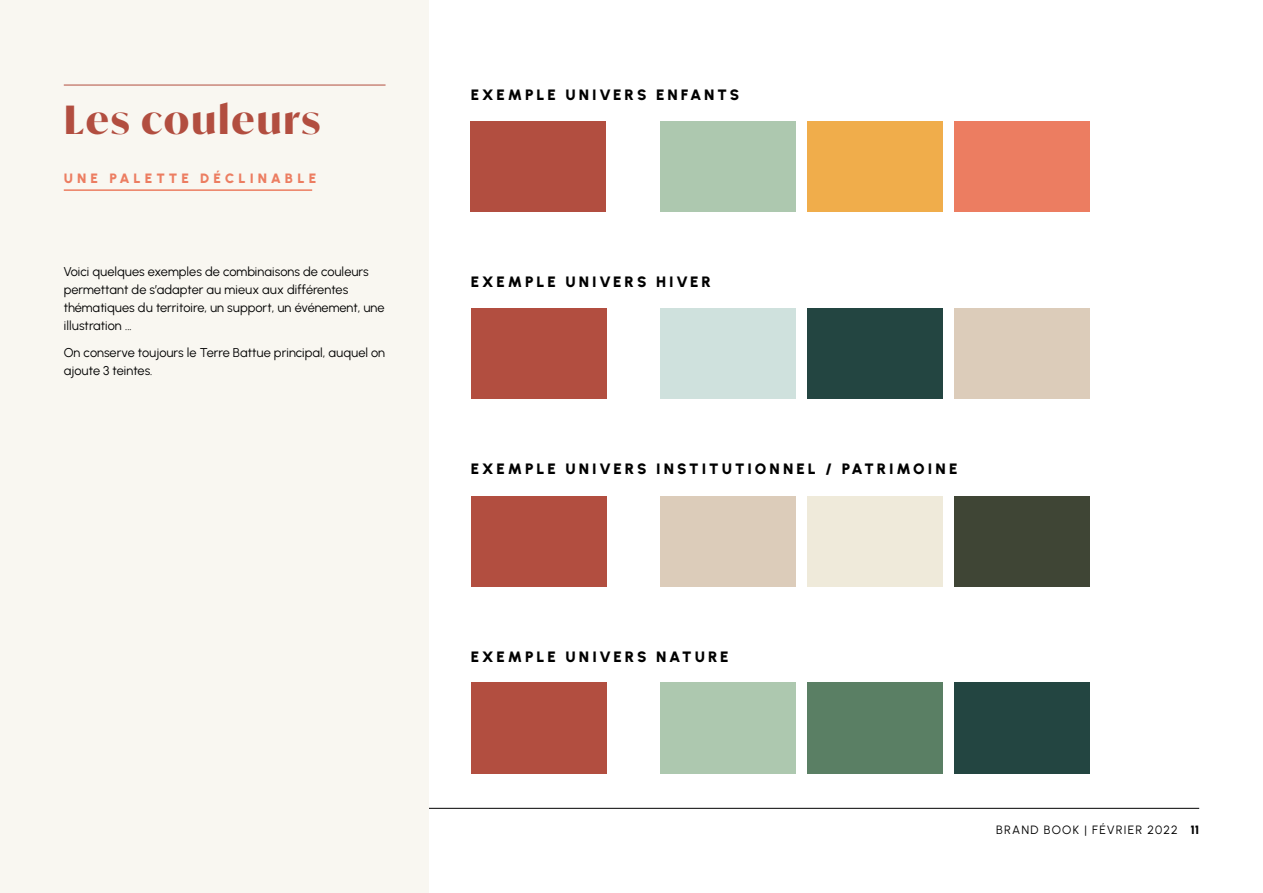
<style>
.page{position:relative;width:1263px;height:893px;background:#fff}
.page>*{position:absolute;margin:0;border:0;box-sizing:border-box;transform-origin:0 0}
.t1{font:700 39px "Ivy Mode";letter-spacing:.05em;color:#b24e40}
.t2{font:900 15px "Urbanist";letter-spacing:.2em;color:#000}
.t3{font:900 13.5px "Urbanist";letter-spacing:.3em;color:#ec7d61}
.t4{font:12.75px/18px "Urbanist";letter-spacing:-.005em;color:#000}
.t5{font:12px "Urbanist";letter-spacing:.105em;color:#000}
.s1{font-weight:900}
</style>
<div class="page">
<hr style="left:422px;top:808px;width:777px;height:1px;background:#000">
<div style="left:0;top:0;width:428px;height:893px;background:#f9f7f1"></div>
<hr style="left:64px;top:85px;width:322px;height:1px;background:#b24e40">
<hr style="left:64px;top:189px;width:248px;height:2px;background:#ec7d61">
<div style="left:471px;top:496px;width:135px;height:90px;background:#b24e40"></div>
<div style="left:660px;top:496px;width:135px;height:90px;background:#dcccba"></div>
<div style="left:807px;top:496px;width:136px;height:90px;background:#efeada"></div>
<div style="left:954px;top:496px;width:136px;height:90px;background:#3f4535"></div>
<div style="left:471px;top:121px;width:135px;height:91px;background:#b24e40"></div>
<div style="left:660px;top:121px;width:135px;height:91px;background:#adc8af"></div>
<div style="left:807px;top:121px;width:136px;height:91px;background:#f0ad4b"></div>
<div style="left:954px;top:121px;width:136px;height:91px;background:#ec7d61"></div>
<div style="left:471px;top:683px;width:135px;height:91px;background:#b24e40"></div>
<div style="left:807px;top:683px;width:136px;height:91px;background:#5a7f64"></div>
<div style="left:660px;top:683px;width:135px;height:91px;background:#adc8af"></div>
<div style="left:954px;top:683px;width:136px;height:91px;background:#234541"></div>
<div style="left:471px;top:308px;width:135px;height:91px;background:#b24e40"></div>
<div style="left:954px;top:308px;width:136px;height:91px;background:#dcccba"></div>
<div style="left:807px;top:308px;width:136px;height:91px;background:#234541"></div>
<div style="left:660px;top:308px;width:135px;height:91px;background:#cfe1dd"></div>
<h1 class="t1" style="left:64px;top:93px;width:258px">Les couleurs</h1>
<p class="t3" style="left:64px;top:170px;width:254px">UNE PALETTE DÉCLINABLE</p>
<p class="t4" style="left:64px;top:263px;width:322px">Voici quelques exemples de combinaisons de couleurs permettant de s’adapter au mieux aux différentes thématiques du territoire, un support, un événement, une illustration ...</p>
<p class="t4" style="left:64px;top:343px;width:323px">On conserve toujours le Terre Battue principal, auquel on ajoute 3 teintes.</p>
<p class="t2" style="left:471px;top:85px;width:270px">EXEMPLE UNIVERS ENFANTS</p>
<p class="t2" style="left:471px;top:273px;width:242px">EXEMPLE UNIVERS HIVER</p>
<p class="t2" style="left:471px;top:460px;width:488px">EXEMPLE UNIVERS INSTITUTIONNEL / PATRIMOINE</p>
<p class="t2" style="left:471px;top:647px;width:259px">EXEMPLE UNIVERS NATURE</p>
<p class="t5" style="left:996px;top:823px;width:205px">BRAND BOOK | FÉVRIER 2022 <span class="s1">11</span></p>
</div>
